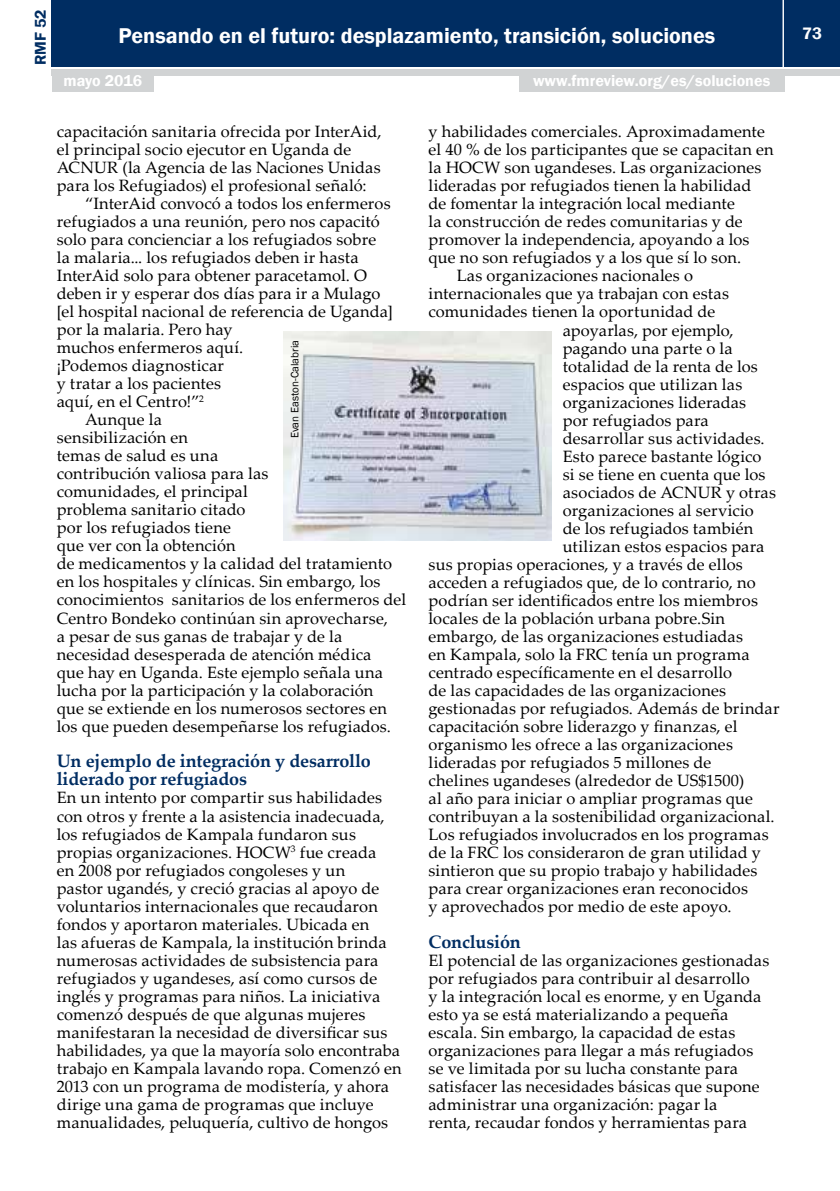
<style>
.page{position:relative;width:840px;height:1191px;background:#fff}
.page>*{position:absolute;margin:0;border:0;box-sizing:border-box;transform-origin:0 0}
.t1{font:600 22px "Franklin Gothic";color:#fff}
.t2{font:700 18px/18px "Palatino Linotype";letter-spacing:-.01em;color:#002d62}
.t3{font:600 17px "Franklin Gothic";color:#fff}
.t4{font:16.4px/18px "Palatino Linotype";letter-spacing:.01em;color:#000}
.t5{font:600 16px "Franklin Gothic";color:#fff}
.t6{font:600 16px "Franklin Gothic";color:#002d62}
.t7{font:11px "Franklin Gothic";color:#000}
</style>
<div class="page">
<div style="left:52px;top:0;width:787px;height:66px;background:#002d62"></div>
<div style="left:52px;top:69px;width:787px;height:6px;background:#d1d3d4"></div>
<hr style="left:782px;top:0;width:1px;height:68px;background:#fff">
<div style="left:52px;top:74px;width:102px;height:18px;background:#d1d3d4"></div>
<div style="left:518px;top:74px;width:266px;height:18px;background:#d1d3d4"></div>
<img style="left:283px;top:332px;width:268px;height:208px">
<p class="t6" style="left:31px;top:65px;width:57px;rotate:-90deg">RMF 52</p>
<h1 class="t1" style="left:118px;top:22px;width:598px">Pensando en el futuro: desplazamiento, transición, soluciones</h1>
<p class="t5" style="left:64px;top:71px;width:80px">mayo 2016</p>
<p class="t5" style="left:532px;top:71px;width:238px">www.fmreview.org/es/soluciones</p>
<p class="t4" style="left:57px;top:122px;width:326px">capacitación sanitaria ofrecida por InterAid,</p>
<p class="t4" style="left:57px;top:140px;width:296px">el principal socio ejecutor en Uganda de</p>
<p class="t4" style="left:57px;top:158px;width:325px">ACNUR (la Agencia de las Naciones Unidas</p>
<p class="t4" style="left:57px;top:176px;width:311px">para los Refugiados) el profesional señaló:</p>
<p class="t4" style="left:85px;top:194px;width:307px">“InterAid convocó a todos los enfermeros</p>
<p class="t4" style="left:57px;top:212px;width:324px">refugiados a una reunión, pero nos capacitó</p>
<p class="t4" style="left:57px;top:230px;width:321px">solo para concienciar a los refugiados sobre</p>
<p class="t4" style="left:57px;top:248px;width:303px">la malaria... los refugiados deben ir hasta</p>
<p class="t4" style="left:57px;top:266px;width:311px">InterAid solo para obtener paracetamol. O</p>
<p class="t4" style="left:57px;top:284px;width:325px">deben ir y esperar dos días para ir a Mulago</p>
<p class="t4" style="left:57px;top:302px;width:337px">[el hospital nacional de referencia de Uganda]</p>
<p class="t4" style="left:57px;top:320px;width:177px">por la malaria. Pero hay</p>
<p class="t4" style="left:57px;top:338px;width:188px">muchos enfermeros aquí.</p>
<p class="t4" style="left:57px;top:356px;width:169px">¡Podemos diagnosticar</p>
<p class="t4" style="left:57px;top:374px;width:166px">y tratar a los pacientes</p>
<p class="t4" style="left:57px;top:392px;width:149px">aquí, en el Centro!”<sup>2</sup></p>
<p class="t4" style="left:85px;top:410px;width:78px">Aunque la</p>
<p class="t4" style="left:57px;top:428px;width:133px">sensibilización en</p>
<p class="t4" style="left:57px;top:446px;width:163px">temas de salud es una</p>
<p class="t4" style="left:57px;top:464px;width:213px">contribución valiosa para las</p>
<p class="t4" style="left:57px;top:482px;width:193px">comunidades, el principal</p>
<p class="t4" style="left:57px;top:500px;width:190px">problema sanitario citado</p>
<p class="t4" style="left:57px;top:518px;width:176px">por los refugiados tiene</p>
<p class="t4" style="left:57px;top:536px;width:180px">que ver con la obtención</p>
<p class="t4" style="left:57px;top:554px;width:336px">de medicamentos y la calidad del tratamiento</p>
<p class="t4" style="left:57px;top:572px;width:325px">en los hospitales y clínicas. Sin embargo, los</p>
<p class="t4" style="left:57px;top:590px;width:351px">conocimientos sanitarios de los enfermeros del</p>
<p class="t4" style="left:57px;top:608px;width:332px">Centro Bondeko continúan sin aprovecharse,</p>
<p class="t4" style="left:57px;top:626px;width:287px">a pesar de sus ganas de trabajar y de la</p>
<p class="t4" style="left:57px;top:644px;width:316px">necesidad desesperada de atención médica</p>
<p class="t4" style="left:57px;top:662px;width:328px">que hay en Uganda. Este ejemplo señala una</p>
<p class="t4" style="left:57px;top:680px;width:318px">lucha por la participación y la colaboración</p>
<p class="t4" style="left:57px;top:698px;width:332px">que se extiende en los numerosos sectores en</p>
<p class="t4" style="left:57px;top:716px;width:335px">los que pueden desempeñarse los refugiados.</p>
<p class="t2" style="left:57px;top:751px;width:315px">Un ejemplo de integración y desarrollo liderado por refugiados</p>
<p class="t4" style="left:57px;top:788px;width:346px">En un intento por compartir sus habilidades con otros y frente a la asistencia inadecuada, los refugiados de Kampala fundaron sus propias organizaciones. HOCW<sup>3</sup> fue creada<br>en 2008 por refugiados congoleses y un<br>pastor ugandés, y creció gracias al apoyo de voluntarios internacionales que recaudaron fondos y aportaron materiales. Ubicada en<br>las afueras de Kampala, la institución brinda numerosas actividades de subsistencia para refugiados y ugandeses, así como cursos de inglés y programas para niños. La iniciativa comenzó después de que algunas mujeres manifestaran la necesidad de diversificar sus habilidades, ya que la mayoría solo encontraba trabajo en Kampala lavando ropa. Comenzó en 2013 con un programa de modistería, y ahora dirige una gama de programas que incluye manualidades, peluquería, cultivo de hongos</p>
<p class="t7" style="left:288px;top:438px;width:100px;rotate:-90deg">Evan Easton-Calabria</p>
<p class="t4" style="left:428px;top:122px;width:338px">y habilidades comerciales. Aproximadamente</p>
<p class="t4" style="left:428px;top:140px;width:346px">el 40 % de los participantes que se capacitan en</p>
<p class="t4" style="left:428px;top:158px;width:334px">la HOCW son ugandeses. Las organizaciones</p>
<p class="t4" style="left:428px;top:176px;width:324px">lideradas por refugiados tienen la habilidad</p>
<p class="t4" style="left:428px;top:194px;width:308px">de fomentar la integración local mediante</p>
<p class="t4" style="left:428px;top:212px;width:315px">la construcción de redes comunitarias y de</p>
<p class="t4" style="left:428px;top:230px;width:322px">promover la independencia, apoyando a los</p>
<p class="t4" style="left:428px;top:248px;width:314px">que no son refugiados y a los que sí lo son.</p>
<p class="t4" style="left:456px;top:266px;width:237px">Las organizaciones nacionales o</p>
<p class="t4" style="left:428px;top:284px;width:302px">internacionales que ya trabajan con estas</p>
<p class="t4" style="left:428px;top:302px;width:288px">comunidades tienen la oportunidad de</p>
<p class="t4" style="left:562px;top:320px;width:172px">apoyarlas, por ejemplo,</p>
<p class="t4" style="left:562px;top:338px;width:171px">pagando una parte o la</p>
<p class="t4" style="left:562px;top:356px;width:196px">totalidad de la renta de los</p>
<p class="t4" style="left:562px;top:374px;width:181px">espacios que utilizan las</p>
<p class="t4" style="left:562px;top:392px;width:185px">organizaciones lideradas</p>
<p class="t4" style="left:562px;top:410px;width:147px">por refugiados para</p>
<p class="t4" style="left:562px;top:428px;width:203px">desarrollar sus actividades.</p>
<p class="t4" style="left:562px;top:446px;width:200px">Esto parece bastante lógico</p>
<p class="t4" style="left:562px;top:464px;width:204px">si se tiene en cuenta que los</p>
<p class="t4" style="left:562px;top:482px;width:215px">asociados de ACNUR y otras</p>
<p class="t4" style="left:562px;top:500px;width:192px">organizaciones al servicio</p>
<p class="t4" style="left:562px;top:518px;width:192px">de los refugiados también</p>
<p class="t4" style="left:562px;top:536px;width:203px">utilizan estos espacios para</p>
<p class="t4" style="left:428px;top:554px;width:315px">sus propias operaciones, y a través de ellos</p>
<p class="t4" style="left:428px;top:572px;width:328px">acceden a refugiados que, de lo contrario, no</p>
<p class="t4" style="left:428px;top:590px;width:331px">podrían ser identificados entre los miembros</p>
<p class="t4" style="left:428px;top:608px;width:298px">locales de la población urbana pobre.Sin</p>
<p class="t4" style="left:428px;top:626px;width:316px">embargo, de las organizaciones estudiadas</p>
<p class="t4" style="left:428px;top:644px;width:322px">en Kampala, solo la FRC tenía un programa</p>
<p class="t4" style="left:428px;top:662px;width:305px">centrado específicamente en el desarrollo</p>
<p class="t4" style="left:428px;top:680px;width:299px">de las capacidades de las organizaciones</p>
<p class="t4" style="left:428px;top:698px;width:352px">gestionadas por refugiados. Además de brindar</p>
<p class="t4" style="left:428px;top:716px;width:310px">capacitación sobre liderazgo y finanzas, el</p>
<p class="t4" style="left:428px;top:734px;width:306px">organismo les ofrece a las organizaciones</p>
<p class="t4" style="left:428px;top:752px;width:284px">lideradas por refugiados 5 millones de</p>
<p class="t4" style="left:428px;top:770px;width:317px">chelines ugandeses (alrededor de US$1500)</p>
<p class="t4" style="left:428px;top:788px;width:326px">al año para iniciar o ampliar programas que</p>
<p class="t4" style="left:428px;top:806px;width:347px">contribuyan a la sostenibilidad organizacional.</p>
<p class="t4" style="left:428px;top:824px;width:341px">Los refugiados involucrados en los programas</p>
<p class="t4" style="left:428px;top:842px;width:334px">de la FRC los consideraron de gran utilidad y</p>
<p class="t4" style="left:428px;top:860px;width:330px">sintieron que su propio trabajo y habilidades</p>
<p class="t4" style="left:428px;top:878px;width:321px">para crear organizaciones eran reconocidos</p>
<p class="t4" style="left:428px;top:896px;width:304px">y aprovechados por medio de este apoyo.</p>
<p class="t2" style="left:428px;top:931px;width:94px">Conclusión</p>
<p class="t4" style="left:428px;top:950px;width:342px">El potencial de las organizaciones gestionadas por refugiados para contribuir al desarrollo<br>y la integración local es enorme, y en Uganda esto ya se está materializando a pequeña escala. Sin embargo, la capacidad de estas organizaciones para llegar a más refugiados se ve limitada por su lucha constante para satisfacer las necesidades básicas que supone administrar una organización: pagar la<br>renta, recaudar fondos y herramientas para</p>
<p class="t3" style="left:801px;top:23px;width:21px">73</p>
</div>
